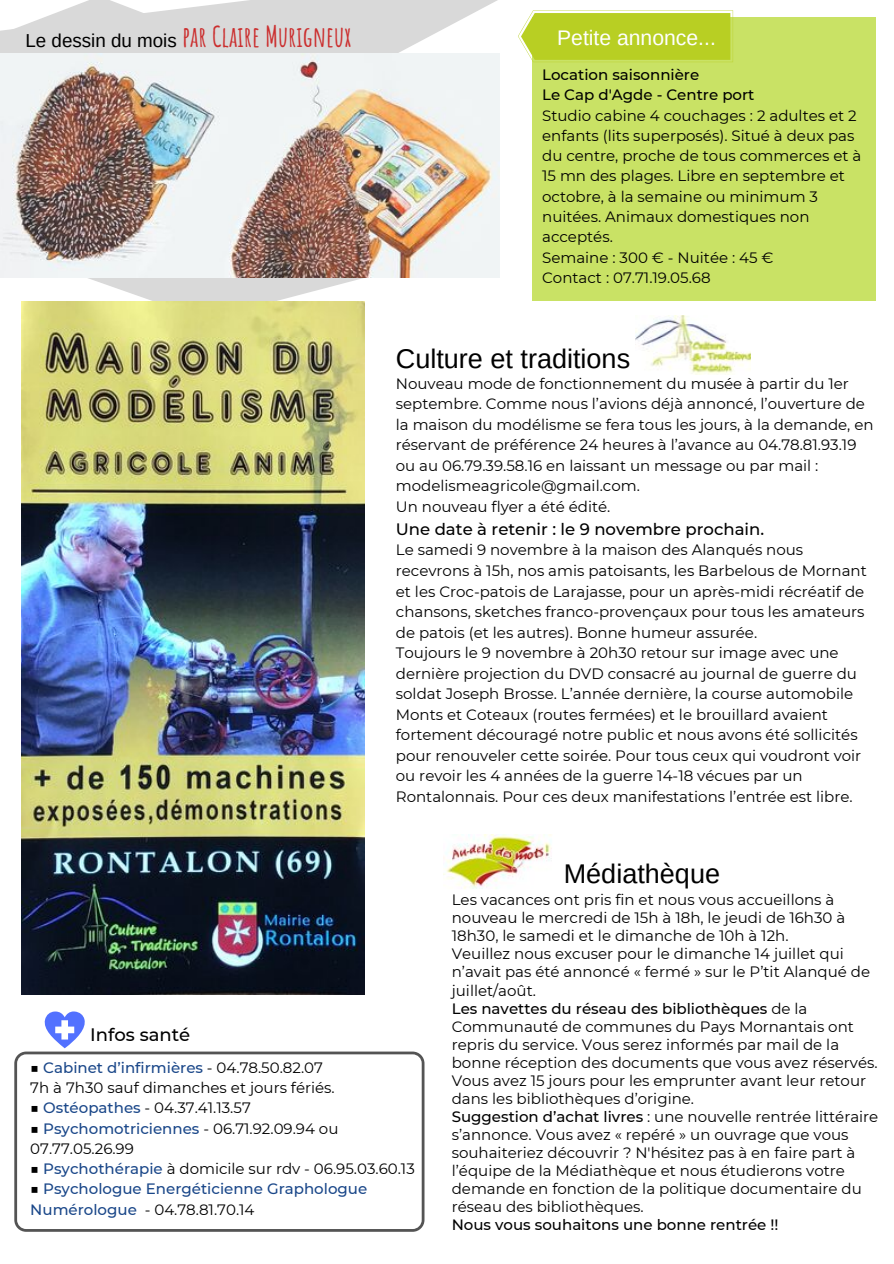
<style>
.page{position:relative;width:894px;height:1264px;background:#fff}
.page>*{position:absolute;margin:0;border:0;box-sizing:border-box;transform-origin:0 0}
.t1{font:700 28.2px "Amatic SC";color:#cb2e2e}
.t2{font:27px "Arimo";color:#000}
.t3{font:21.15px "Arimo";color:#fff}
.t4{font:500 18px "Montserrat";color:#000}
.t5{font:500 16.5px "Montserrat";color:#000}
.t6{font:15px/20.5px "Montserrat";color:#000}
.t7{font:500 15px/20.2px "Montserrat";color:#000}
.t8{font:500 15px/20.2px "Montserrat";color:#1a4789}
.s1{font-family:"Arimo";font-weight:400;font-size:18.75px;color:#000}
.s2{font-weight:500;color:#1a4789}
.s3{font-weight:400;color:#000}
.s4{font-weight:500}
</style>
<div class="page">
<svg style="left:14px;top:1051px;width:410px;height:180px"></svg>
<svg style="left:44px;top:1011px;width:41px;height:37px"></svg>
<img style="left:443px;top:834px;width:109px;height:55px">
<svg style="left:399px;top:0;width:101px;height:147px"></svg>
<svg style="left:0;top:0;width:399px;height:54px"></svg>
<svg style="left:21px;top:278px;width:344px;height:52px;fill:#d9d9d9"></svg>
<img style="left:0;top:54px;width:499px;height:224px">
<div style="left:532px;top:17px;width:344px;height:284px;background:#c9e265"></div>
<svg style="left:518px;top:10px;width:214px;height:52px"></svg>
<img style="left:22px;top:301px;width:342px;height:693px">
<img style="left:635px;top:316px;width:115px;height:58px">
<h1 class="t1" style="left:25px;top:19px;width:327px"><span class="s1">Le dessin du mois</span> par Claire Murigneux</h1>
<h3 class="t3" style="left:557px;top:26px;width:160px">Petite annonce...</h3>
<p class="t7" style="left:542px;top:64px;width:214px">Location saisonnière<br>Le Cap d'Agde - Centre port</p>
<p class="t6" style="left:542px;top:105px;width:320px">Studio cabine 4 couchages : 2 adultes et 2 enfants (lits superposés). Situé à deux pas du centre, proche de tous commerces et à<br>15 mn des plages. Libre en septembre et octobre, à la semaine ou minimum 3 nuitées. Animaux domestiques non acceptés.<br>Semaine : 300 € - Nuitée : 45 €<br>Contact : 07.71.19.05.68</p>
<h2 class="t2" style="left:396px;top:343px;width:236px">Culture et traditions</h2>
<p class="t6" style="left:396px;top:373px;width:479px">Nouveau mode de fonctionnement du musée à partir du 1er septembre. Comme nous l’avions déjà annoncé, l’ouverture de la maison du modélisme se fera tous les jours, à la demande, en réservant de préférence 24 heures à l’avance au 04.78.81.93.19 ou au 06.79.39.58.16 en laissant un message ou par mail : modelismeagricole@gmail.com.<br>Un nouveau flyer a été édité.</p>
<p class="t5" style="left:396px;top:519px;width:369px">Une date à retenir : le 9 novembre prochain.</p>
<p class="t6" style="left:396px;top:540px;width:472px">Le samedi 9 novembre à la maison des Alanqués nous recevrons à 15h, nos amis patoisants, les Barbelous de Mornant et les Croc-patois de Larajasse, pour un après-midi récréatif de chansons, sketches franco-provençaux pour tous les amateurs de patois (et les autres). Bonne humeur assurée.<br>Toujours le 9 novembre à 20h30 retour sur image avec une dernière projection du DVD consacré au journal de guerre du soldat Joseph Brosse. L’année dernière, la course automobile Monts et Coteaux (routes fermées) et le brouillard avaient fortement découragé notre public et nous avons été sollicités pour renouveler cette soirée. Pour tous ceux qui voudront voir ou revoir les 4 années de la guerre 14-18 vécues par un Rontalonnais. Pour ces deux manifestations l’entrée est libre.</p>
<p class="t4" style="left:90px;top:1023px;width:102px">Infos santé</p>
<p class="t6" style="left:30px;top:1057px;width:306px">■ <span class="s2">Cabinet d’infirmières</span> - 04.78.50.82.07<br>7h à 7h30 sauf dimanches et jours fériés.</p>
<p class="t6" style="left:30px;top:1097px;width:222px">■ <span class="s2">Ostéopathes</span> - 04.37.41.13.57</p>
<p class="t6" style="left:30px;top:1118px;width:309px">■ <span class="s2">Psychomotriciennes</span> - 06.71.92.09.94 ou<br>07.77.05.26.99</p>
<p class="t6" style="left:30px;top:1158px;width:386px">■ <span class="s2">Psychothérapie</span> à domicile sur rdv - 06.95.03.60.13</p>
<p class="t8" style="left:30px;top:1178px;width:338px"><span class="s3">■</span> Psychologue Energéticienne Graphologue<br>Numérologue <span class="s3">- 04.78.81.70.14</span></p>
<h2 class="t2" style="left:563px;top:858px;width:158px">Médiathèque</h2>
<p class="t6" style="left:451px;top:891px;width:428px;line-height:18px">Les vacances ont pris fin et nous vous accueillons à nouveau le mercredi de 15h à 18h, le jeudi de 16h30 à 18h30, le samedi et le dimanche de 10h à 12h.<br>Veuillez nous excuser pour le dimanche 14 juillet qui n’avait pas été annoncé « fermé » sur le P’tit Alanqué de juillet/août.<br><span class="s4">Les navettes du réseau des bibliothèques</span> de la Communauté de communes du Pays Mornantais ont repris du service. Vous serez informés par mail de la bonne réception des documents que vous avez réservés.<br>Vous avez 15 jours pour les emprunter avant leur retour dans les bibliothèques d’origine.<br><span class="s4">Suggestion d’achat livres</span> : une nouvelle rentrée littéraire s’annonce. Vous avez « repéré » un ouvrage que vous souhaiteriez découvrir ? N'hésitez pas à en faire part à l’équipe de la Médiathèque et nous étudierons votre demande en fonction de la politique documentaire du réseau des bibliothèques.</p>
<p class="t7" style="left:451px;top:1214px;width:328px">Nous vous souhaitons une bonne rentrée !!</p>
</div>
